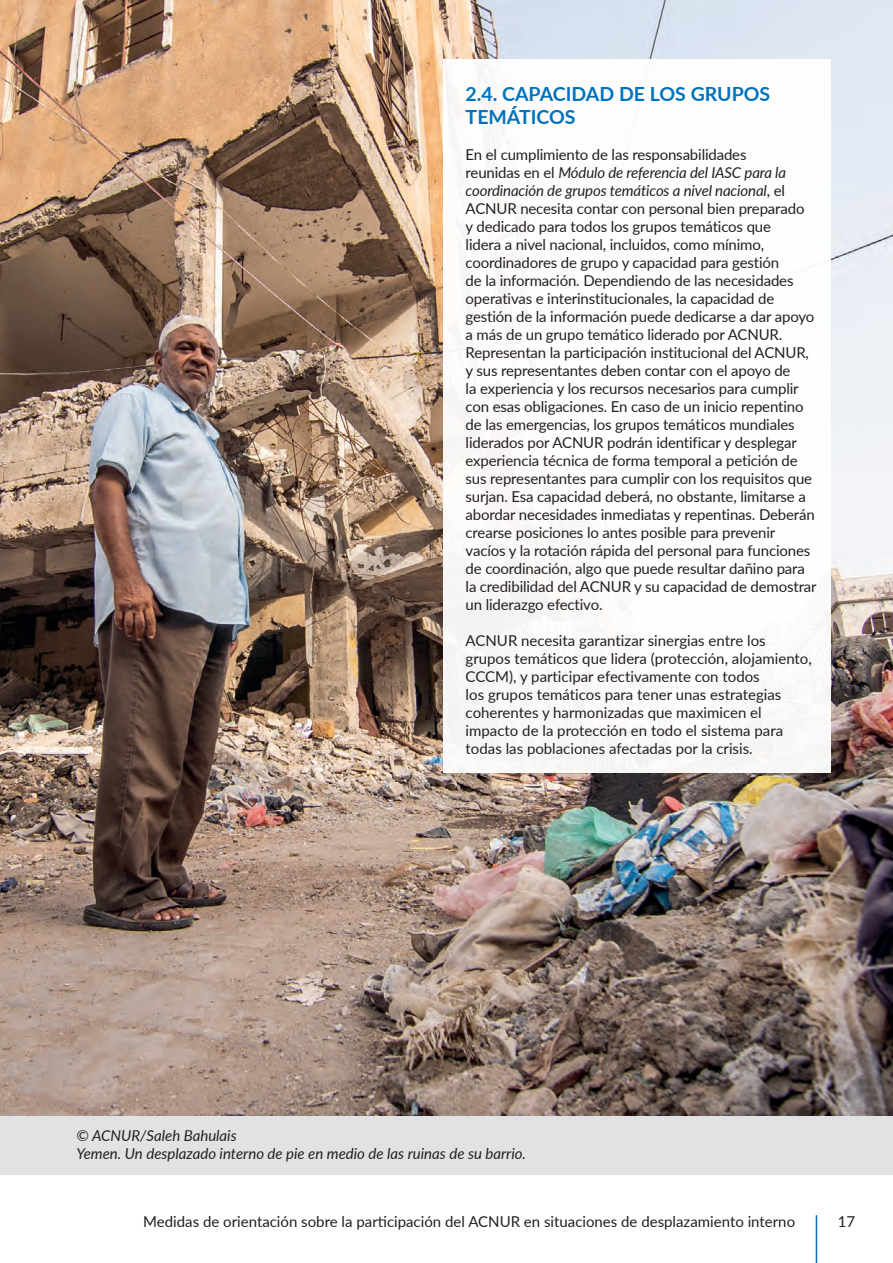
<style>
.page{position:relative;width:893px;height:1263px;background:#fff}
.page>*{position:absolute;margin:0;border:0;box-sizing:border-box;transform-origin:0 0}
.t1{font:700 19.5px/23.4px "Lato";color:#0072bc}
.t2{font:15px/18px "Lato";letter-spacing:-.01em;color:#231f20}
.t3{font:italic 15px/18px "Lato";color:#231f20}
.s1{font-style:italic}
</style>
<div class="page">
<hr style="left:816px;top:1215px;width:1px;height:48px;background:#0072bc">
<img style="left:0;top:0;width:893px;height:1116px">
<div style="left:443px;top:60px;width:388px;height:713px;background:#fff"></div>
<div style="left:0;top:1116px;width:893px;height:59px;background:#e1e2e4"></div>
<h1 class="t1" style="left:466px;top:81px;width:306px">2.4. CAPACIDAD DE LOS GRUPOS<br>TEMÁTICOS</h1>
<p class="t2" style="left:466px;top:145px;width:353px">En el cumplimiento de las responsabilidades<br>reunidas en el <span class="s1">Módulo de referencia del IASC para la coordinación de grupos temáticos a nivel nacional</span>, el ACNUR necesita contar con personal bien preparado<br>y dedicado para todos los grupos temáticos que<br>lidera a nivel nacional, incluidos, como mínimo, coordinadores de grupo y capacidad para gestión<br>de la información. Dependiendo de las necesidades operativas e interinstitucionales, la capacidad de gestión de la información puede dedicarse a dar apoyo a más de un grupo temático liderado por ACNUR.<br>Representan la participación institucional del ACNUR, y sus representantes deben contar con el apoyo de<br>la experiencia y los recursos necesarios para cumplir con esas obligaciones. En caso de un inicio repentino de las emergencias, los grupos temáticos mundiales liderados por ACNUR podrán identificar y desplegar experiencia técnica de forma temporal a petición de sus representantes para cumplir con los requisitos que surjan. Esa capacidad deberá, no obstante, limitarse a abordar necesidades inmediatas y repentinas. Deberán crearse posiciones lo antes posible para prevenir vacíos y la rotación rápida del personal para funciones de coordinación, algo que puede resultar dañino para la credibilidad del ACNUR y su capacidad de demostrar un liderazgo efectivo.</p>
<p class="t2" style="left:466px;top:631px;width:348px">ACNUR necesita garantizar sinergias entre los grupos temáticos que lidera (protección, alojamiento, CCCM), y participar efectivamente con todos<br>los grupos temáticos para tener unas estrategias coherentes y harmonizadas que maximicen el impacto de la protección en todo el sistema para todas las poblaciones afectadas por la crisis.</p>
<p class="t3" style="left:77px;top:1125px;width:451px">© ACNUR/Saleh Bahulais<br>Yemen. Un desplazado interno de pie en medio de las ruinas de su barrio.</p>
<p class="t2" style="left:143px;top:1212px;width:653px">Medidas de orientación sobre la participación del ACNUR en situaciones de desplazamiento interno</p>
<p class="t2" style="left:838px;top:1212px;width:19px">17</p>
</div>
